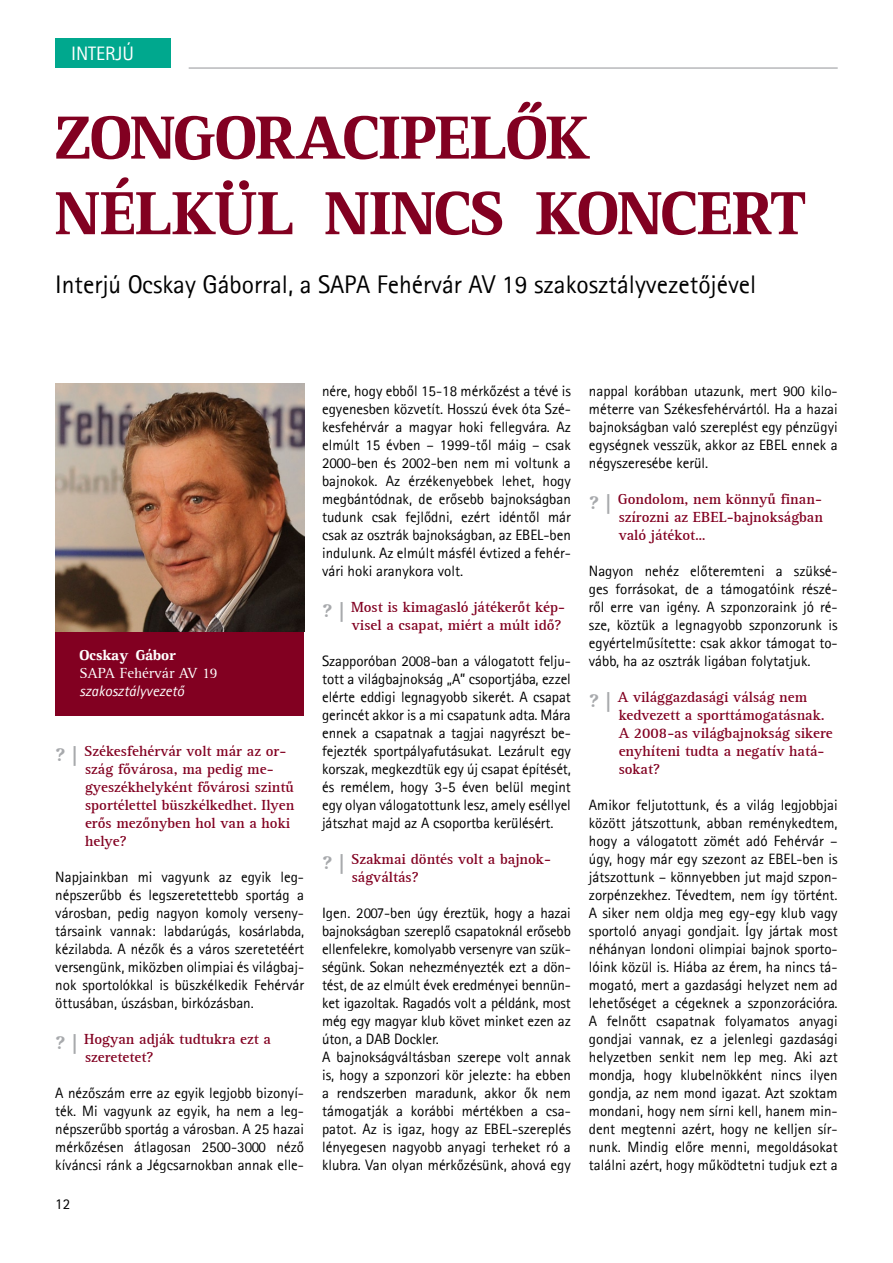
<style>
.page{position:relative;width:893px;height:1263px;background:#fff}
.page>*{position:absolute;margin:0;border:0;box-sizing:border-box;transform-origin:0 0}
.t1{font:700 63px/75.6px "Rotis Serif";letter-spacing:.005em;color:#820021}
.t2{font:25.5px "Rotis Sans Serif";color:#000}
.t3{font:700 19.5px "Rotis Serif";color:#a7a9ac}
.t4{font:19.5px "Rotis Sans Serif";color:#fff}
.t5{font:15px/18px "Rotis Sans Serif";color:#000;text-align:justify}
.t6{font:15px/18px "Rotis Serif CE Bold 65 A";color:#820021}
.t7{font:15px "Rotis Sans Serif Italic 56";color:#fff}
.t8{font:15px "Rotis Serif CE55 A";color:#fff}
.t9{font:700 15px "Rotis Serif";color:#fff}
.t10{font:15px "Rotis Sans Serif CE55 A";color:#000}
.s1{font-family:"Rotis Serif Black 95";font-weight:400}
</style>
<div class="page">
<div style="left:55px;top:383px;width:249px;height:333px;background:#820021"></div>
<img style="left:55px;top:383px;width:249px;height:248px">
<div style="left:55px;top:38px;width:116px;height:30px;background:#00a88e"></div>
<hr style="left:189px;top:68px;width:649px;height:1px;background:#939598">
<h3 class="t4" style="left:71px;top:42px;width:64px">Interjú</h3>
<h1 class="t1" style="left:55px;top:101px;width:535px">ZONGORACIPELŐK<br>NÉLKÜL NINCS</h1>
<h1 class="t1" style="left:535px;top:177px;width:272px">KONCERT</h1>
<h2 class="t2" style="left:55px;top:269px;width:703px">Interjú Ocskay Gáborral, a SAPA Fehérvár AV 19 szakosztályvezetőjével</h2>
<p class="t9" style="left:80px;top:646px;width:98px">OCSKAY GÁBOR</p>
<p class="t8" style="left:80px;top:664px;width:139px">SAPA Fehérvár AV 19</p>
<p class="t7" style="left:80px;top:682px;width:106px">szakosztályvezető</p>
<p class="t6" style="left:84px;top:742px;width:204px">Székesfehérvár volt már az or-</p>
<h3 class="t3" style="left:55px;top:743px;width:24px">? <span class="s1">|</span></h3>
<p class="t6" style="left:85px;top:760px;width:211px">szág fővárosa, ma pedig me&shy;gyeszékhelyként fővárosi szintű sportélettel büszkélkedhet. Ilyen erős mezőnyben hol van a hoki helye?</p>
<p class="t5" style="left:55px;top:868px;width:250px">Napjainkban mi vagyunk az egyik leg&shy;népszerűbb és legszeretettebb sportág a városban, pedig nagyon komoly verseny&shy;társaink vannak: labdarúgás, kosárlabda, kézilabda. A nézők és a város szeretetéért versengünk, miközben olimpiai és világbaj&shy;nok sportolókkal is büszkélkedik Fehérvár öttusában, úszásban, birkózásban.</p>
<p class="t6" style="left:84px;top:1030px;width:188px">Hogyan adják tudtukra ezt a</p>
<h3 class="t3" style="left:55px;top:1031px;width:24px">? <span class="s1">|</span></h3>
<p class="t6" style="left:85px;top:1048px;width:70px">szeretetet?</p>
<p class="t5" style="left:55px;top:1084px;width:250px">A nézőszám erre az egyik legjobb bizonyí&shy;ték. Mi vagyunk az egyik, ha nem a leg&shy;népszerűbb sportág a városban. A 25 hazai mérkőzésen átlagosan 2500-3000 néző kíváncsi ránk a Jégcsarnokban annak elle-</p>
<p class="t10" style="left:55px;top:1195px;width:16px">12</p>
<p class="t5" style="left:322px;top:382px;width:250px">nére, hogy ebből 15-18 mérkőzést a tévé is egyenesben közvetít. Hosszú évek óta Szé&shy;kesfehérvár a magyar hoki fellegvára. Az elmúlt 15 évben – 1999-től máig – csak 2000-ben és 2002-ben nem mi voltunk a bajnokok. Az érzékenyebbek lehet, hogy megbántódnak, de erősebb bajnokságban tudunk csak fejlődni, ezért idéntől már csak az osztrák bajnokságban, az EBEL-ben indulunk. Az elmúlt másfél évtized a fehér&shy;vári hoki aranykora volt.</p>
<p class="t6" style="left:351px;top:598px;width:216px">Most is kimagasló játékerőt kép-</p>
<h3 class="t3" style="left:322px;top:599px;width:24px">? <span class="s1">|</span></h3>
<p class="t6" style="left:352px;top:616px;width:211px">visel a csapat, miért a múlt idő?</p>
<p class="t5" style="left:322px;top:652px;width:250px">Szapporóban 2008-ban a válogatott felju&shy;tott a világbajnokság „A” csoportjába, ezzel elérte eddigi legnagyobb sikerét. A csapat gerincét akkor is a mi csapatunk adta. Mára ennek a csapatnak a tagjai nagyrészt be&shy;fejezték sportpályafutásukat. Lezárult egy korszak, megkezdtük egy új csapat építését, és remélem, hogy 3-5 éven belül megint egy olyan válogatottunk lesz, amely eséllyel játszhat majd az A csoportba kerülésért.</p>
<p class="t6" style="left:351px;top:850px;width:201px">Szakmai döntés volt a bajnok-</p>
<h3 class="t3" style="left:322px;top:851px;width:24px">? <span class="s1">|</span></h3>
<p class="t6" style="left:352px;top:868px;width:68px">ságváltás?</p>
<p class="t5" style="left:322px;top:904px;width:250px;text-align:left">Igen. 2007-ben úgy éreztük, hogy a hazai bajnokságban szereplő csapatoknál erősebb ellenfelekre, komolyabb versenyre van szük&shy;ségünk. Sokan nehezményezték ezt a dön&shy;tést, de az elmúlt évek eredményei bennün&shy;ket igazoltak. Ragadós volt a példánk, most még egy magyar klub követ minket ezen az úton, a DAB Dockler.<br>A bajnokságváltásban szerepe volt annak is, hogy a szponzori kör jelezte: ha ebben a rendszerben maradunk, akkor ők nem támogatják a korábbi mértékben a csa&shy;patot. Az is igaz, hogy az EBEL-szereplés lényegesen nagyobb anyagi terheket ró a klubra. Van olyan mérkőzésünk, ahová egy</p>
<p class="t5" style="left:589px;top:382px;width:250px">nappal korábban utazunk, mert 900 kilo&shy;méterre van Székesfehérvártól. Ha a hazai bajnokságban való szereplést egy pénzügyi egységnek vesszük, akkor az EBEL ennek a négyszeresébe kerül.</p>
<p class="t6" style="left:618px;top:490px;width:206px">Gondolom, nem könnyű finan-</p>
<h3 class="t3" style="left:589px;top:491px;width:24px">? <span class="s1">|</span></h3>
<p class="t6" style="left:619px;top:508px;width:206px">szírozni az EBEL-bajnokságban való játékot…</p>
<p class="t5" style="left:589px;top:562px;width:250px">Nagyon nehéz előteremteni a szüksé&shy;ges forrásokat, de a támogatóink részé&shy;ről erre van igény. A szponzoraink jó ré&shy;sze, köztük a legnagyobb szponzorunk is egyértelműsítette: csak akkor támogat to&shy;vább, ha az osztrák ligában folytatjuk.</p>
<p class="t6" style="left:618px;top:688px;width:191px">A világgazdasági válság nem</p>
<h3 class="t3" style="left:589px;top:689px;width:24px">? <span class="s1">|</span></h3>
<p class="t6" style="left:619px;top:706px;width:216px">kedvezett a sporttámogatásnak.<br>A 2008-as világbajnokság sikere enyhíteni tudta a negatív hatá&shy;sokat?</p>
<p class="t5" style="left:589px;top:796px;width:250px">Amikor feljutottunk, és a világ legjobbjai között játszottunk, abban reménykedtem, hogy a válogatott zömét adó Fehérvár – úgy, hogy már egy szezont az EBEL-ben is játszottunk – könnyebben jut majd szpon&shy;zorpénzekhez. Tévedtem, nem így történt.<br>A siker nem oldja meg egy-egy klub vagy sportoló anyagi gondjait. Így jártak most néhányan londoni olimpiai bajnok sporto&shy;lóink közül is. Hiába az érem, ha nincs tá&shy;mogató, mert a gazdasági helyzet nem ad lehetőséget a cégeknek a szponzorációra.<br>A felnőtt csapatnak folyamatos anyagi gondjai vannak, ez a jelenlegi gazdasági helyzetben senkit nem lep meg. Aki azt mondja, hogy klubelnökként nincs ilyen gondja, az nem mond igazat. Azt szoktam mondani, hogy nem sírni kell, hanem min&shy;dent megtenni azért, hogy ne kelljen sír&shy;nunk. Mindig előre menni, megoldásokat találni azért, hogy működtetni tudjuk ezt a</p>
</div>
